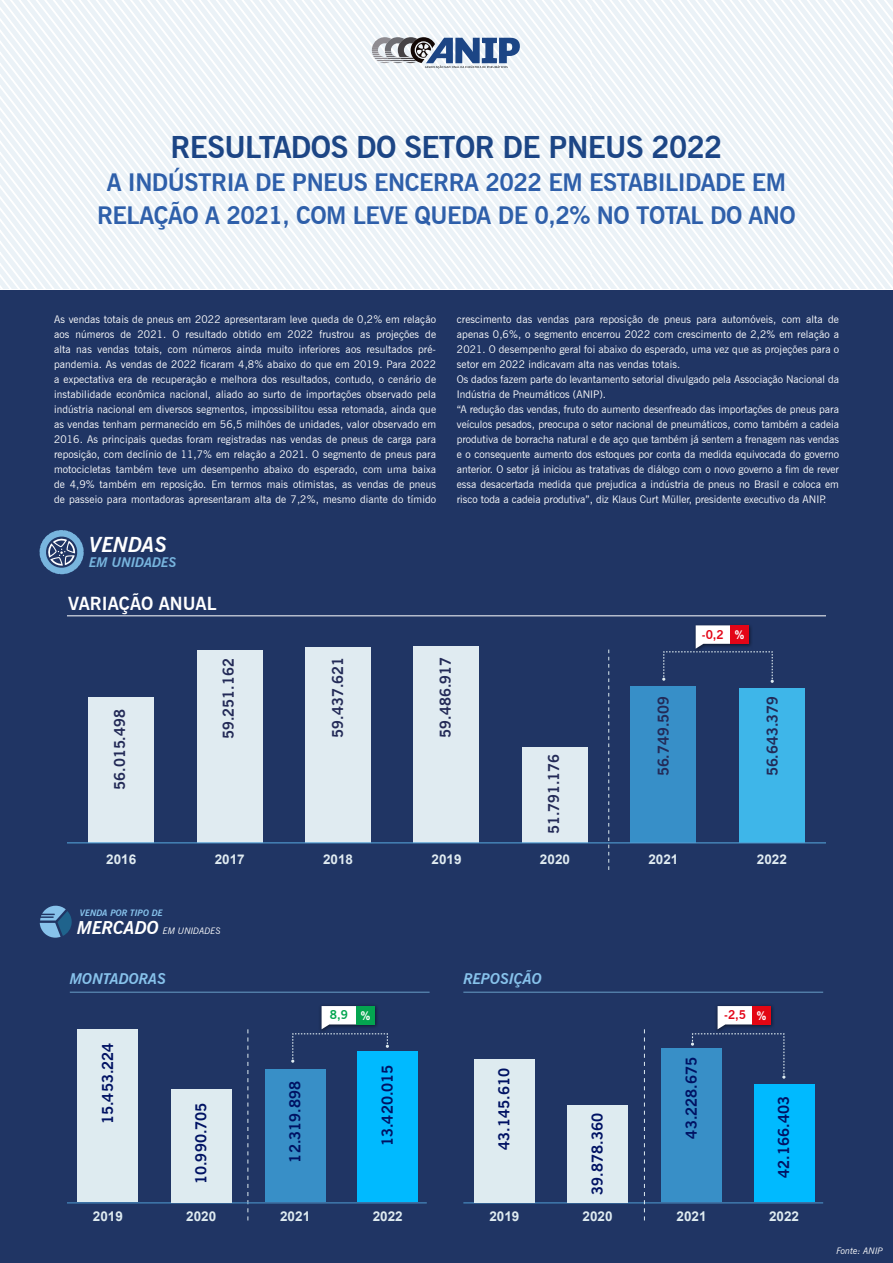
<style>
.page{position:relative;width:893px;height:1263px;background:#fff}
.page>*{position:absolute;margin:0;border:0;box-sizing:border-box;transform-origin:0 0}
.t1{font:700 30px "News Gothic BT";letter-spacing:-.02em;color:#1c4585}
.t2{font:700 24px/33px "News Gothic BT";letter-spacing:-.02em;color:#2e5faa;text-align:center}
.t3{font:italic 700 21px "News Gothic BT";color:#fff}
.t4{font:700 18px "News Gothic BT";color:#fff}
.t5{font:700 15px "News Gothic BT";color:#001263}
.t6{font:italic 700 15px "News Gothic BT";color:#87c2eb}
.t7{font:700 14.85px "News Gothic BT";color:#232a57}
.t8{font:700 13.5px "Arial";color:#deebf0}
.t9{font:italic 700 13.5px "News Gothic BT";color:#78b5de}
.t10{font:700 13.35px "Arial";color:#e0ebf1}
.t11{font:700 12px "News Gothic BT";color:#e30517}
.t12{font:700 12px "News Gothic BT";color:#04a550}
.t13{font:10.5px/15px "News Gothic BT";color:#fff;text-align:justify}
.t14{font:italic 700 9px/18px "News Gothic BT";color:#87c2eb}
.t15{font:italic 9px "News Gothic BT";color:#fff}
.s1{font-family:"News Gothic Std";font-size:11.1px;color:#fff}
.s2{font-size:18px;color:#fff}
.s3{font-weight:400;color:#fff}
</style>
<div class="page">
<div style="left:0;top:290px;width:893px;height:973px;background:#203564"></div>
<svg style="left:0;top:0;width:372px;height:7px"></svg>
<svg style="left:0;top:7px;width:372px;height:11px"></svg>
<svg style="left:0;top:18px;width:372px;height:11px"></svg>
<svg style="left:0;top:29px;width:372px;height:11px"></svg>
<svg style="left:0;top:40px;width:372px;height:11px"></svg>
<svg style="left:325px;top:96px;width:43px;height:192px"></svg>
<svg style="left:325px;top:107px;width:35px;height:181px"></svg>
<svg style="left:325px;top:118px;width:26px;height:170px"></svg>
<svg style="left:325px;top:129px;width:17px;height:159px"></svg>
<svg style="left:325px;top:140px;width:9px;height:148px"></svg>
<svg style="left:0;top:52px;width:325px;height:236px"></svg>
<svg style="left:372px;top:0;width:521px;height:288px"></svg>
<hr style="left:67px;top:615px;width:759px;height:1px;background:#fff">
<svg style="left:40px;top:530px;width:44px;height:44px"></svg>
<svg style="left:40px;top:906px;width:32px;height:32px"></svg>
<svg style="left:70px;top:992px;width:360px;height:1px"></svg>
<svg style="left:463px;top:992px;width:360px;height:1px"></svg>
<svg style="left:608px;top:649px;width:1px;height:221px"></svg>
<div style="left:693px;top:623px;width:60px;height:30px;background:#1d315d"></div>
<svg style="left:662px;top:625px;width:112px;height:58px"></svg>
<div style="left:730px;top:625px;width:19px;height:19px;background:#e30517"></div>
<svg style="left:247px;top:1029px;width:1px;height:191px"></svg>
<hr style="left:67px;top:1202px;width:360px;height:1px;background:#4f9cd1">
<div style="left:78px;top:1029px;width:60px;height:173px;background:#deebf0"></div>
<div style="left:171px;top:1089px;width:60px;height:113px;background:#deebf0"></div>
<div style="left:265px;top:1069px;width:60px;height:133px;background:#388fc7"></div>
<div style="left:358px;top:1051px;width:60px;height:151px;background:#00baff"></div>
<div style="left:715px;top:1003px;width:60px;height:31px;background:#1d315c"></div>
<svg style="left:691px;top:1006px;width:94px;height:73px"></svg>
<div style="left:752px;top:1006px;width:19px;height:18px;background:#e30613"></div>
<div style="left:319px;top:1003px;width:60px;height:31px;background:#1d315c"></div>
<svg style="left:291px;top:1006px;width:98px;height:57px"></svg>
<div style="left:356px;top:1006px;width:19px;height:18px;background:#04a550"></div>
<hr style="left:463px;top:1202px;width:360px;height:1px;background:#4f9cd1">
<div style="left:474px;top:1059px;width:60px;height:143px;background:#deebf0"></div>
<div style="left:568px;top:1105px;width:60px;height:97px;background:#deebf0"></div>
<div style="left:662px;top:1049px;width:60px;height:153px;background:#388fc7"></div>
<div style="left:754px;top:1084px;width:60px;height:118px;background:#00baff"></div>
<svg style="left:644px;top:1029px;width:1px;height:191px"></svg>
<div style="left:88px;top:697px;width:66px;height:146px;background:#e0ebf1"></div>
<div style="left:197px;top:650px;width:65px;height:193px;background:#e0ebf1"></div>
<div style="left:305px;top:647px;width:66px;height:196px;background:#e0ebf1"></div>
<div style="left:414px;top:647px;width:65px;height:196px;background:#e0ebf1"></div>
<div style="left:522px;top:747px;width:66px;height:96px;background:#e0ebf1"></div>
<div style="left:630px;top:686px;width:66px;height:157px;background:#378fc8"></div>
<div style="left:739px;top:688px;width:66px;height:155px;background:#3eb6e9"></div>
<hr style="left:67px;top:842px;width:759px;height:1px;background:#519cd1">
<h1 class="t1" style="left:170px;top:129px;width:553px">RESULTADOS DO SETOR DE PNEUS 2022</h1>
<h2 class="t2" style="left:97px;top:166px;width:700px">A INDÚSTRIA DE PNEUS ENCERRA 2022 EM ESTABILIDADE EM<br>RELAÇÃO A 2021, COM LEVE QUEDA DE 0,2% NO TOTAL DO ANO</h2>
<p class="t13" style="left:54px;top:312px;width:384px">As vendas totais de pneus em 2022 apresentaram leve queda de 0,2% em relação aos números de 2021. O resultado obtido em 2022 frustrou as projeções de alta nas vendas totais, com números ainda muito inferiores aos resultados pré&shy;pandemia. As vendas de 2022 ficaram 4,8% abaixo do que em 2019. Para 2022 a expectativa era de recuperação e melhora dos resultados, contudo, o cenário de instabilidade econômica nacional, aliado ao surto de importações observado pela indústria nacional em diversos segmentos, impossibilitou essa retomada, ainda que as vendas tenham permanecido em 56,5 milhões de unidades, valor observado em 2016. As principais quedas foram registradas nas vendas de pneus de carga para reposição, com declínio de 11,7% em relação a 2021. O segmento de pneus para motocicletas também teve um desempenho abaixo do esperado, com uma baixa de 4,9% também em reposição. Em termos mais otimistas, as vendas de pneus de passeio para montadoras apresentaram alta de 7,2%, mesmo diante do tímido</p>
<p class="t13" style="left:457px;top:312px;width:384px;text-align:left">crescimento das vendas para reposição de pneus para automóveis, com alta de apenas 0,6%, o segmento encerrou 2022 com crescimento de 2,2% em relação a 2021. O desempenho geral foi abaixo do esperado, uma vez que as projeções para o setor em 2022 indicavam alta nas vendas totais.<br>Os dados fazem parte do levantamento setorial divulgado pela Associação Nacional da Indústria de Pneumáticos (ANIP).<br>“A redução das vendas, fruto do aumento desenfreado das importações de pneus para veículos pesados, preocupa o setor nacional de pneumáticos, como também a cadeia produtiva de borracha natural e de aço que também já sentem a frenagem nas vendas e o consequente aumento dos estoques por conta da medida equivocada do governo anterior. O setor já iniciou as tratativas de diálogo com o novo governo a fim de rever essa desacertada medida que prejudica a indústria de pneus no Brasil e coloca em risco toda a cadeia produtiva”, diz Klaus Curt Müller, presidente executivo da ANIP.</p>
<h3 class="t3" style="left:89px;top:531px;width:79px">VENDAS</h3>
<p class="t9" style="left:89px;top:554px;width:89px">EM UNIDADES</p>
<h3 class="t4" style="left:68px;top:593px;width:150px">VARIAÇÃO ANUAL</h3>
<h3 class="t7" style="left:111px;top:790px;width:82px;rotate:-90deg">56.015.498</h3>
<h3 class="t7" style="left:219px;top:739px;width:82px;rotate:-90deg">59.251.162</h3>
<h3 class="t7" style="left:329px;top:737px;width:82px;rotate:-90deg">59.437.621</h3>
<h3 class="t7" style="left:437px;top:737px;width:82px;rotate:-90deg">59.486.917</h3>
<h3 class="t7" style="left:545px;top:834px;width:82px;rotate:-90deg">51.791.176</h3>
<p class="t11" style="left:702px;top:627px;width:44px">-0,2 <span class="s1">%</span></p>
<h3 class="t7" style="left:655px;top:776px;width:82px;rotate:-90deg">56.749.509</h3>
<h3 class="t7" style="left:763px;top:776px;width:82px;rotate:-90deg">56.643.379</h3>
<p class="t10" style="left:106px;top:851px;width:32px">2016</p>
<p class="t10" style="left:215px;top:851px;width:32px">2017</p>
<p class="t10" style="left:323px;top:851px;width:32px">2018</p>
<p class="t10" style="left:432px;top:851px;width:32px">2019</p>
<p class="t10" style="left:540px;top:851px;width:32px">2020</p>
<p class="t10" style="left:648px;top:851px;width:32px">2021</p>
<p class="t10" style="left:757px;top:851px;width:32px">2022</p>
<p class="t14" style="left:77px;top:904px;width:145px;text-indent:3px">VENDA POR TIPO DE<br><span class="s2">MERCADO</span> <span class="s3">EM UNIDADES</span></p>
<h3 class="t6" style="left:70px;top:969px;width:98px">MONTADORAS</h3>
<h3 class="t6" style="left:463px;top:969px;width:80px">REPOSIÇÃO</h3>
<h3 class="t5" style="left:99px;top:1124px;width:83px;rotate:-90deg">15.453.224</h3>
<h3 class="t5" style="left:192px;top:1184px;width:83px;rotate:-90deg">10.990.705</h3>
<h3 class="t5" style="left:286px;top:1162px;width:83px;rotate:-90deg">12.319.898</h3>
<p class="t12" style="left:330px;top:1008px;width:42px">8,9 <span class="s1">%</span></p>
<p class="t11" style="left:724px;top:1008px;width:44px">-2,5 <span class="s1">%</span></p>
<h3 class="t5" style="left:378px;top:1146px;width:83px;rotate:-90deg">13.420.015</h3>
<h3 class="t5" style="left:495px;top:1150px;width:83px;rotate:-90deg">43.145.610</h3>
<h3 class="t5" style="left:588px;top:1195px;width:83px;rotate:-90deg">39.878.360</h3>
<h3 class="t5" style="left:682px;top:1138px;width:83px;rotate:-90deg">43.228.675</h3>
<h3 class="t5" style="left:775px;top:1178px;width:83px;rotate:-90deg">42.166.403</h3>
<p class="t8" style="left:93px;top:1207px;width:32px">2019</p>
<p class="t8" style="left:186px;top:1207px;width:32px">2020</p>
<p class="t8" style="left:280px;top:1207px;width:32px">2021</p>
<p class="t8" style="left:373px;top:1207px;width:32px">2022</p>
<p class="t8" style="left:489px;top:1207px;width:32px">2019</p>
<p class="t8" style="left:583px;top:1207px;width:32px">2020</p>
<p class="t8" style="left:676px;top:1207px;width:32px">2021</p>
<p class="t8" style="left:769px;top:1207px;width:32px">2022</p>
<p class="t15" style="left:836px;top:1245px;width:48px">Fonte: ANIP</p>
</div>
